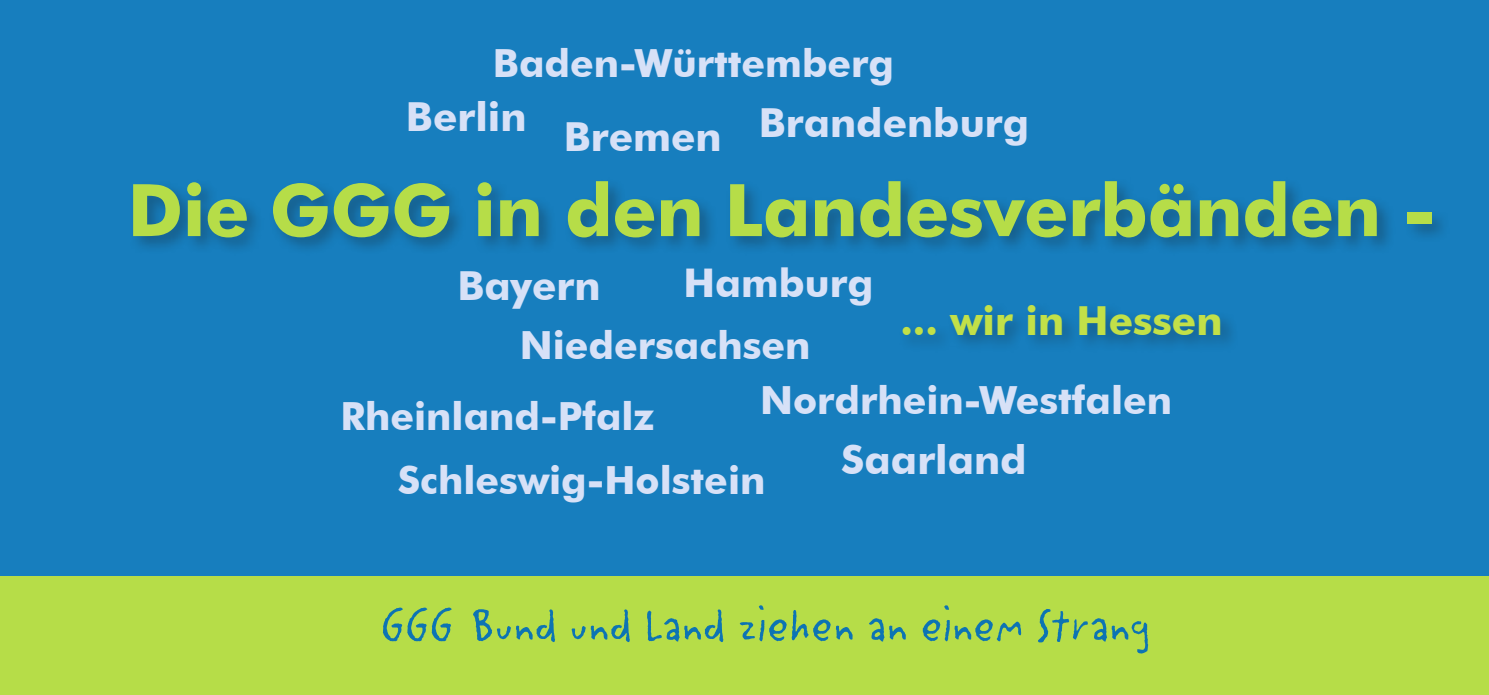
<style>
.page{position:relative;width:1489px;height:695px;background:#fff}
.page>*{position:absolute;margin:0;border:0;box-sizing:border-box;transform-origin:0 0}
.t1{font:700 72.5px "Futura BT";letter-spacing:-.005em;color:#b6dd48}
.t2{font:700 40px "Futura BT";color:#d7e1f7}
.t3{font:700 40px "Futura BT";color:#c2e048}
.t4{font:700 39.5px "Futura BT";color:#d7e1f7}
.t5{font:700 38.75px/63.8px "Futura BT";color:#d7e1f7}
</style>
<div class="page">
<div style="left:0;top:0;width:1488px;height:640px;background:#177ebe"></div>
<div style="left:0;top:576px;width:1488px;height:118px;background:#b6dd48"></div>
<div style="left:129px;top:176px;width:1321px;height:80px;background:#131413;opacity:.3"></div>
<div style="left:898px;top:300px;width:341px;height:53px;background:#131413;opacity:.3"></div>
<svg style="left:383px;top:605px;width:765px;height:48px"></svg>
<p class="t5" style="left:493px;top:31px;width:403px">Baden-Württemberg</p>
<p class="t2" style="left:758px;top:98px;width:272px">Brandenburg</p>
<p class="t2" style="left:406px;top:93px;width:122px">Berlin</p>
<p class="t2" style="left:563px;top:112px;width:159px">Bremen</p>
<h1 class="t1" style="left:128px;top:166px;width:1309px">Die GGG in den Landesverbänden -</h1>
<p class="t2" style="left:457px;top:261px;width:145px">Bayern</p>
<p class="t4" style="left:683px;top:259px;width:191px">Hamburg</p>
<p class="t5" style="left:519px;top:312px;width:292px">Niedersachsen</p>
<p class="t3" style="left:900px;top:297px;width:323px">... wir in Hessen</p>
<p class="t5" style="left:760px;top:368px;width:413px">Nordrhein-Westfalen</p>
<p class="t5" style="left:398px;top:384px;width:369px;text-indent:-57px">Rheinland-Pfalz<br>Schleswig-Holstein</p>
<p class="t2" style="left:841px;top:435px;width:187px">Saarland</p>
</div>
